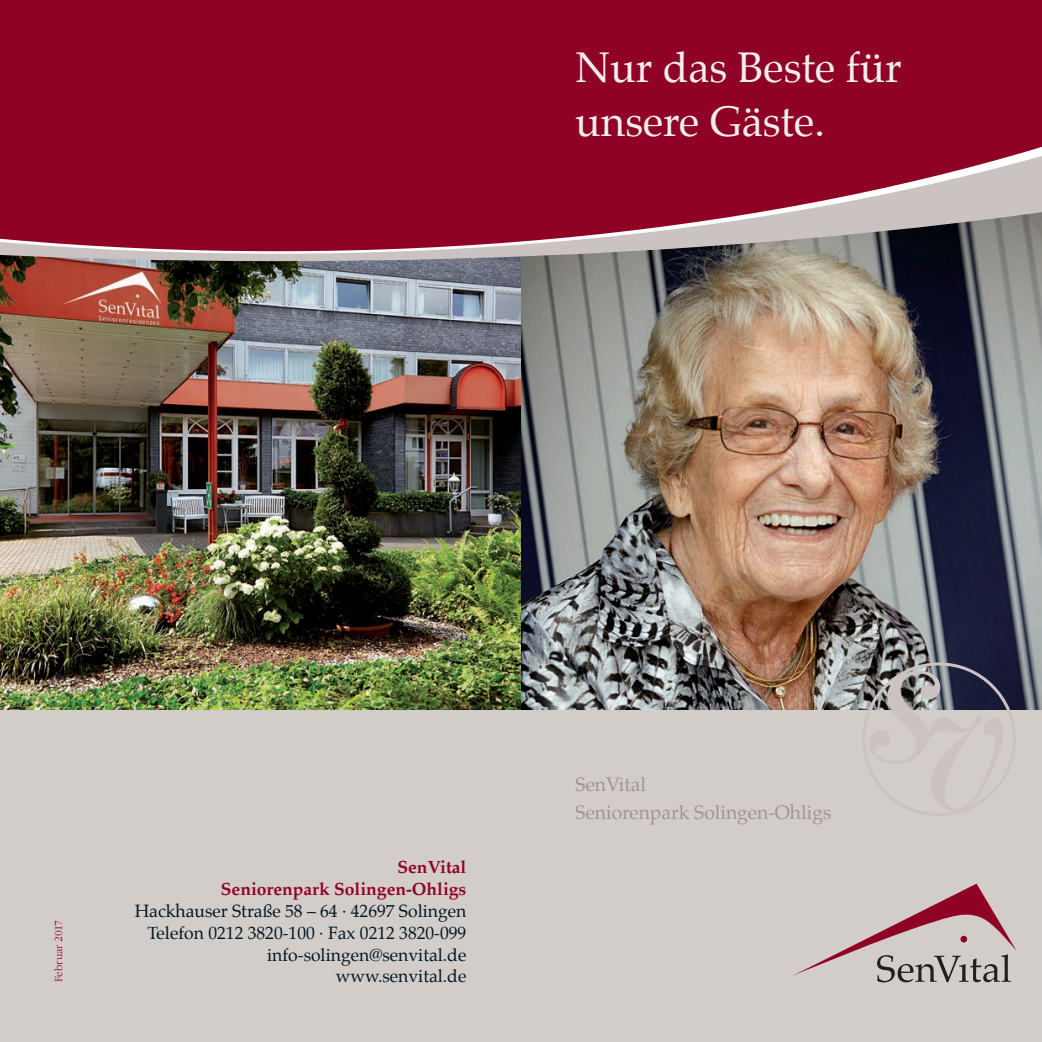
<style>
.page{position:relative;width:1042px;height:1042px;background:#d3cdca}
.page>*{position:absolute;margin:0;border:0;box-sizing:border-box;transform-origin:0 0}
.t1{font:42px/54.6px "Palatino";color:#f0efed}
.t2{font:19.25px/27.3px "Palatino";color:#9f9594}
.t3{font:17.5px/21.9px "Palatino";color:#011622;text-align:right}
.t4{font:700 17.5px/21.9px "Palatino";color:#900126;text-align:right}
.t5{font:300 10.5px "Garamond Itc T";color:#900126}
</style>
<div class="page">
<img style="left:521px;top:261px;width:521px;height:448px">
<img style="left:0;top:261px;width:521px;height:448px">
<svg style="left:0;top:254px;width:1042px;height:7px"></svg>
<svg style="left:0;top:0;width:1042px;height:251px;background:#931233"></svg>
<svg style="left:793px;top:883px;width:223px;height:99px"></svg>
<svg style="left:862px;top:662px;width:154px;height:48px"></svg>
<h1 class="t1" style="left:575px;top:40px;width:328px">Nur das Beste für unsere Gäste.</h1>
<p class="t5" style="left:53px;top:982px;width:64px;rotate:-90deg">Februar 2017</p>
<p class="t4" style="left:221px;top:856px;width:247px">SenVital<br>Seniorenpark Solingen-Ohligs</p>
<p class="t3" style="left:135px;top:900px;width:333px">Hackhauser Straße 58 – 64 · 42697 Solingen<br>Telefon 0212 3820-100 · Fax 0212 3820-099 info-solingen@senvital.de www.senvital.de</p>
<p class="t2" style="left:575px;top:771px;width:257px">SenVital<br>Seniorenpark Solingen-Ohligs</p>
</div>
